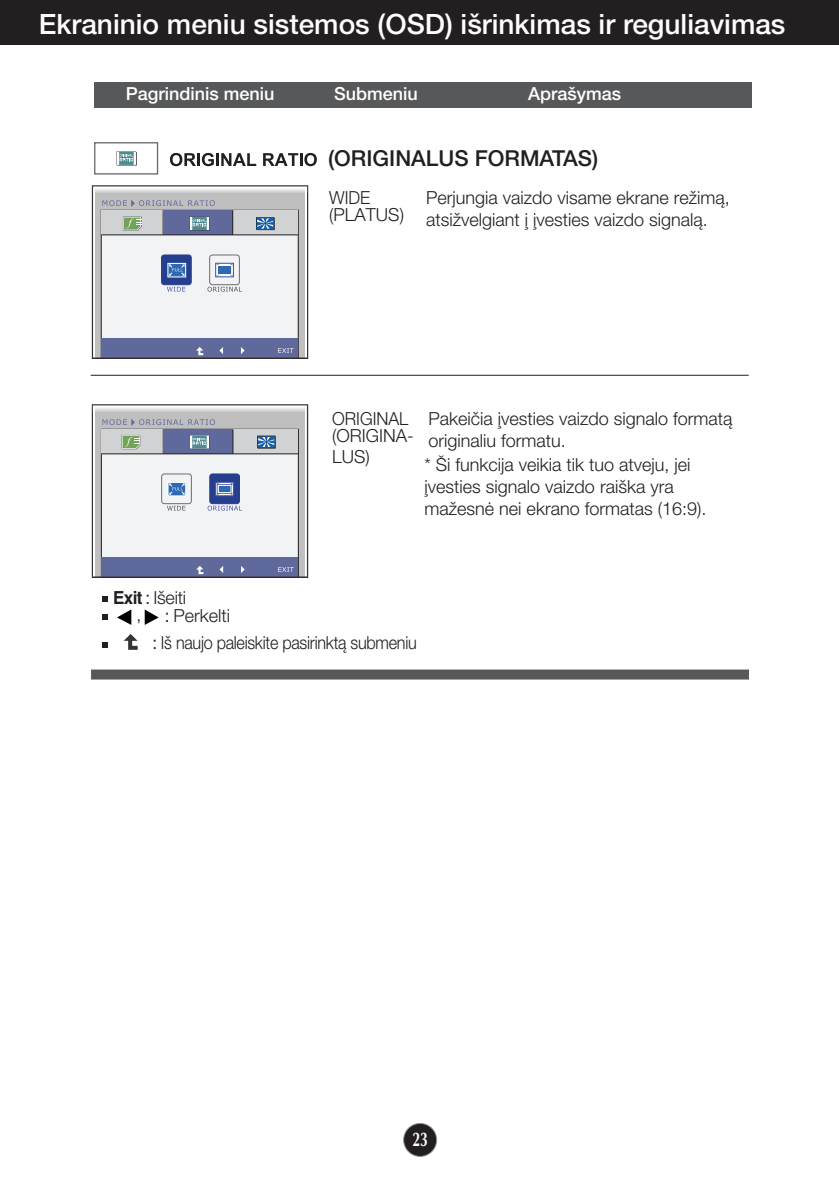
<style>
.page{position:relative;width:839px;height:1189px;background:#fff}
.page>*{position:absolute;margin:0;border:0;box-sizing:border-box;transform-origin:0 0}
.t1{font:500 28px "Helvetica Neue CE";color:#fff}
.t2{font:500 22px "Helvetica Neue CE";color:#231f20}
.t3{font:700 20px "Optima";color:#fff;scale:.7 1}
.t4{font:300 18px/21.6px "Helvetica Neue CE";color:#231f20}
.t5{font:500 18px "Helvetica Neue CE";color:#fff}
.t6{font:300 18px/16.2px "Helvetica Neue CE";color:#231f20;scale:.95 1}
.t7{font:16px "Helvetica";color:#231f20;scale:.95 1}
.s1{font-family:"Helvetica";font-weight:700}
.s2{font-family:"Helvetica";font-weight:400}
</style>
<div class="page">
<div style="left:403px;top:1123px;width:33px;height:33px;background:#231f20;border-radius:50%"></div>
<div style="left:403px;top:1123px;width:34px;height:34px;border:2px solid #939598;border-radius:50%"></div>
<div style="left:0;top:0;width:839px;height:45px;background:#231f20"></div>
<div style="left:92px;top:405px;width:216px;height:172px;background:#bfbfbf"></div>
<svg style="left:95px;top:406px;width:210px;height:5px"></svg>
<hr style="left:93px;top:405px;width:2px;height:172px;background:#fff">
<hr style="left:305px;top:405px;width:2px;height:172px;background:#fff">
<div style="left:101px;top:429px;width:197px;height:148px;background:#f2f3f4"></div>
<div style="left:102px;top:558px;width:196px;height:19px;background:#5f699b"></div>
<svg style="left:241px;top:566px;width:4px;height:7px"></svg>
<svg style="left:219px;top:566px;width:4px;height:7px"></svg>
<div style="left:102px;top:429px;width:196px;height:25px;background:#d1d2d4"></div>
<div style="left:163px;top:429px;width:70px;height:24px;background:#5f699b"></div>
<hr style="left:101px;top:453px;width:197px;height:1px;background:#231f20">
<svg style="left:167px;top:506px;width:18px;height:4px"></svg>
<svg style="left:208px;top:506px;width:34px;height:4px"></svg>
<svg style="left:278px;top:567px;width:16px;height:5px"></svg>
<svg style="left:196px;top:566px;width:8px;height:9px"></svg>
<div style="left:161px;top:474px;width:31px;height:30px;border:1px solid #6c6d70;border-radius:3px"></div>
<div style="left:209px;top:473px;width:31px;height:31px;background:#253f8e;border:1px solid #253f8e;border-radius:3px"></div>
<svg style="left:168px;top:482px;width:18px;height:14px"></svg>
<svg style="left:169px;top:483px;width:16px;height:12px"></svg>
<svg style="left:215px;top:482px;width:19px;height:14px"></svg>
<svg style="left:229px;top:483px;width:4px;height:12px"></svg>
<svg style="left:217px;top:484px;width:15px;height:10px"></svg>
<div style="left:218px;top:485px;width:13px;height:8px;background:#2f69b3;border:1px solid #fff"></div>
<div style="left:92px;top:404px;width:216px;height:173px;border:1px solid #393735"></div>
<div style="left:92px;top:186px;width:215px;height:172px;background:#bfbfbf"></div>
<svg style="left:95px;top:187px;width:210px;height:6px"></svg>
<hr style="left:93px;top:186px;width:2px;height:172px;background:#fff">
<hr style="left:305px;top:186px;width:2px;height:172px;background:#fff">
<div style="left:101px;top:210px;width:197px;height:148px;background:#f2f3f4"></div>
<div style="left:101px;top:339px;width:197px;height:19px;background:#5f699b"></div>
<svg style="left:241px;top:347px;width:3px;height:7px"></svg>
<svg style="left:219px;top:347px;width:4px;height:7px"></svg>
<div style="left:102px;top:210px;width:196px;height:25px;background:#d1d2d4"></div>
<div style="left:163px;top:211px;width:69px;height:24px;background:#5f699b"></div>
<hr style="left:101px;top:234px;width:197px;height:1px;background:#231f20">
<svg style="left:167px;top:287px;width:18px;height:4px"></svg>
<svg style="left:207px;top:287px;width:35px;height:5px"></svg>
<svg style="left:278px;top:348px;width:16px;height:5px"></svg>
<svg style="left:196px;top:347px;width:8px;height:9px"></svg>
<div style="left:161px;top:254px;width:31px;height:31px;background:#253f8e;border:1px solid #253f8e;border-radius:3px"></div>
<div style="left:209px;top:255px;width:31px;height:30px;border:1px solid #6c6d70;border-radius:3px"></div>
<svg style="left:167px;top:263px;width:19px;height:14px"></svg>
<svg style="left:169px;top:264px;width:16px;height:12px"></svg>
<svg style="left:215px;top:263px;width:19px;height:14px"></svg>
<div style="left:217px;top:265px;width:15px;height:10px;background:#2f69b3;border:1px solid #fff"></div>
<div style="left:92px;top:185px;width:216px;height:173px;border:1px solid #393735"></div>
<svg style="left:170px;top:153px;width:86px;height:13px"></svg>
<svg style="left:263px;top:153px;width:54px;height:13px"></svg>
<svg style="left:102px;top:200px;width:113px;height:35px"></svg>
<svg style="left:102px;top:419px;width:113px;height:35px"></svg>
<svg style="left:232px;top:210px;width:1px;height:25px"></svg>
<svg style="left:256px;top:217px;width:19px;height:13px"></svg>
<svg style="left:233px;top:429px;width:1px;height:25px"></svg>
<svg style="left:257px;top:435px;width:19px;height:13px"></svg>
<svg style="left:116px;top:151px;width:21px;height:15px"></svg>
<div style="left:94px;top:142px;width:64px;height:33px;border:1px solid #6c6d70"></div>
<div style="left:94px;top:82px;width:657px;height:25px;background:#57585a"></div>
<div style="left:91px;top:669px;width:658px;height:10px;background:#57585a"></div>
<hr style="left:91px;top:375px;width:657px;height:1px;background:#231f20">
<svg style="left:102px;top:642px;width:6px;height:5px"></svg>
<svg style="left:102px;top:614px;width:6px;height:6px"></svg>
<svg style="left:102px;top:596px;width:6px;height:6px"></svg>
<svg style="left:145px;top:609px;width:14px;height:16px"></svg>
<svg style="left:117px;top:609px;width:14px;height:16px"></svg>
<svg style="left:124px;top:634px;width:14px;height:16px"></svg>
<h1 class="t1" style="left:39px;top:14px;width:748px">Ekraninio meniu sistemos (OSD) i‰rinkimas ir reguliavimas</h1>
<p class="t5" style="left:126px;top:87px;width:150px">Pagrindinis meniu</p>
<p class="t5" style="left:334px;top:87px;width:85px">Submeniu</p>
<p class="t5" style="left:528px;top:87px;width:95px">Apra‰ymas</p>
<p class="t2" style="left:328px;top:150px;width:272px">(ORIGINALUS FORMATAS)</p>
<p class="t6" style="left:329px;top:192px;width:80px">WIDE (PLATUS)</p>
<p class="t4" style="left:426px;top:189px;width:305px">Perjungia vaizdo visame ekrane reÏimà, atsiÏvelgiant ∞ ∞vesties vaizdo signalà.</p>
<p class="t6" style="left:332px;top:413px;width:87px">ORIGINAL (ORIGINA-</p>
<p class="t4" style="left:332px;top:448px;width:39px">LUS)</p>
<p class="t4" style="left:428px;top:410px;width:306px">Pakeiãia ∞vesties vaizdo signalo formatà originaliu formatu.</p>
<p class="t4" style="left:424px;top:456px;width:283px">* ·i funkcija veikia tik tuo atveju, jei ∞vesties signalo vaizdo rai‰ka yra maÏesnò nei ekrano formatas (16:9).</p>
<p class="t4" style="left:113px;top:589px;width:74px"><span class="s1">Exit</span> <span class="s2">:</span> I‰eiti</p>
<p class="t7" style="left:137px;top:609px;width:6px">,</p>
<p class="t4" style="left:152px;top:603px;width:266px;line-height:27.6px;text-indent:13px"><span class="s2">:</span> Perkelti<br><span class="s2">:</span> I‰ naujo paleiskite pasirinktà submeniu</p>
<p class="t3" style="left:412px;top:1131px;width:23px">23</p>
</div>
